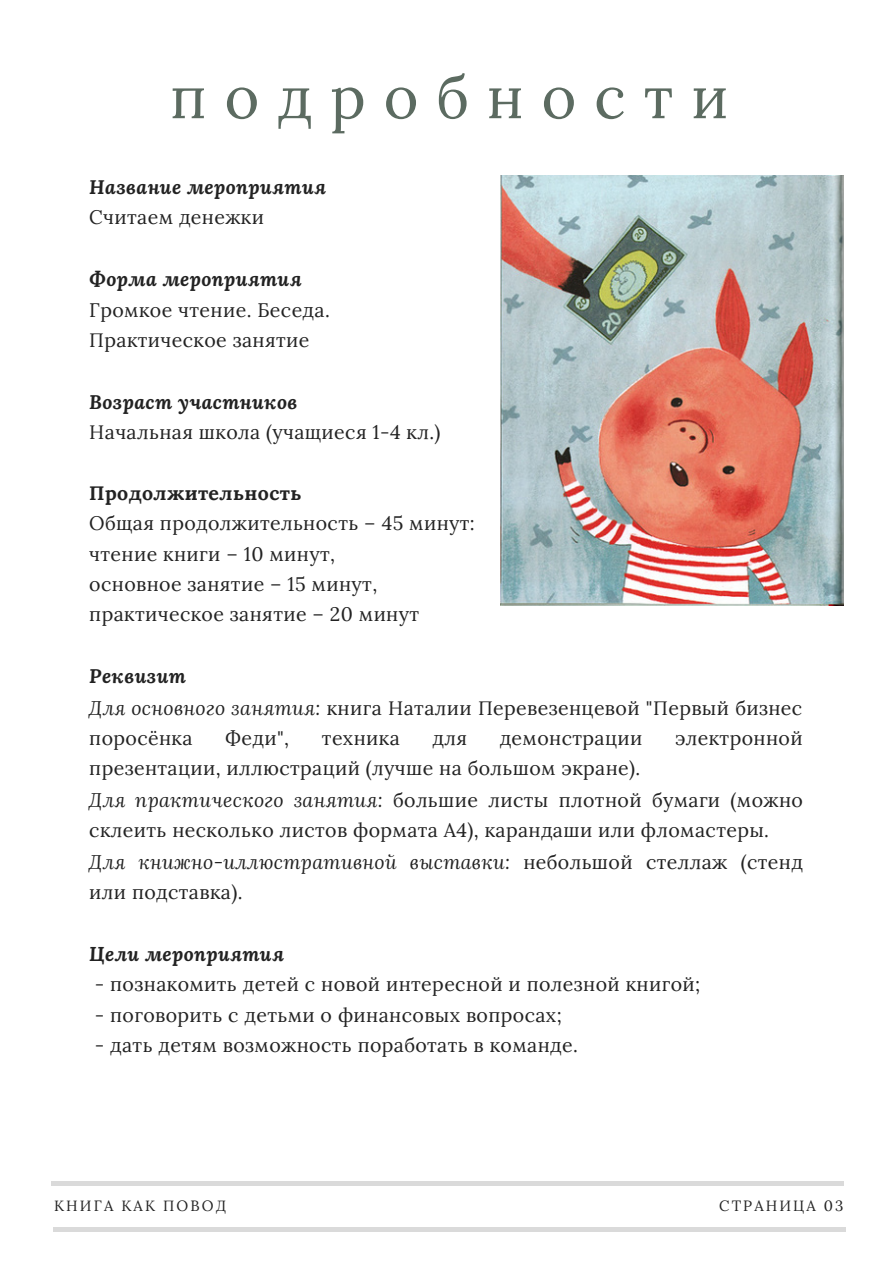
<style>
.page{position:relative;width:893px;height:1264px;background:#fff}
.page>*{position:absolute;margin:0;border:0;box-sizing:border-box;transform-origin:0 0}
.t1{font:59.55px "Lora";letter-spacing:.3em;color:#5c6b61}
.t2{font:19.5px/30.9px "Lora";letter-spacing:.02em;color:#222}
.t3{font:italic 700 19.5px "Lora";letter-spacing:.02em;color:#222}
.t4{font:700 19.5px "Lora";letter-spacing:.02em;color:#222}
.t5{font:14.85px "Lora";letter-spacing:.14em;color:#222}
.s1{font-weight:700;font-style:italic}
.s2{font-style:italic}
</style>
<div class="page">
<hr style="left:51px;top:1181px;width:793px;height:4px;background:#dadada">
<hr style="left:53px;top:1227px;width:792px;height:3px;background:#000">
<img style="left:500px;top:175px;width:343px;height:431px">
<h1 class="t1" style="left:170px;top:58px;width:560px">подробности</h1>
<p class="t3" style="left:89px;top:174px;width:238px">Название мероприятия</p>
<p class="t2" style="left:89px;top:202px;width:176px">Считаем денежки</p>
<p class="t3" style="left:89px;top:266px;width:214px">Форма мероприятия</p>
<p class="t2" style="left:89px;top:294px;width:242px;line-height:30.3px">Громкое чтение. Беседа.<br>Практическое занятие</p>
<p class="t3" style="left:89px;top:388px;width:210px">Возраст участников</p>
<p class="t2" style="left:89px;top:416px;width:353px">Начальная школа (учащиеся 1-4 кл.)</p>
<p class="t4" style="left:89px;top:480px;width:214px">Продолжительность</p>
<p class="t2" style="left:89px;top:508px;width:387px;line-height:30.3px">Общая продолжительность – 45 минут: чтение книги – 10 минут,<br>основное занятие – 15 минут, практическое занятие – 20 минут</p>
<p class="t2" style="left:89px;top:660px;width:714px"><span class="s1">Реквизит<br></span><span class="s2">Для основного занятия:</span> книга Наталии Перевезенцевой "Первый бизнес поросёнка</p>
<p class="t2" style="left:225px;top:722px;width:65px">Феди",</p>
<p class="t2" style="left:322px;top:722px;width:79px">техника</p>
<p class="t2" style="left:432px;top:722px;width:36px">для</p>
<p class="t2" style="left:499px;top:722px;width:144px">демонстрации</p>
<p class="t2" style="left:675px;top:722px;width:129px">электронной</p>
<p class="t2" style="left:89px;top:752px;width:715px">презентации, иллюстраций (лучше на большом экране).<br><span class="s2">Для практического занятия:</span> большие листы плотной бумаги (можно склеить несколько листов формата А4), карандаши или фломастеры.<br><span class="s2">Для книжно-иллюстративной выставки:</span> небольшой стеллаж (стенд или подставка).</p>
<p class="t3" style="left:89px;top:940px;width:196px">Цели мероприятия</p>
<p class="t2" style="left:95px;top:968px;width:607px">- познакомить детей с новой интересной и полезной книгой;</p>
<p class="t2" style="left:95px;top:999px;width:468px">- поговорить с детьми о финансовых вопросах;</p>
<p class="t2" style="left:95px;top:1029px;width:484px">- дать детям возможность поработать в команде.</p>
<p class="t5" style="left:54px;top:1195px;width:173px">КНИГА КАК ПОВОД</p>
<p class="t5" style="left:719px;top:1195px;width:126px">СТРАНИЦА 03</p>
</div>
